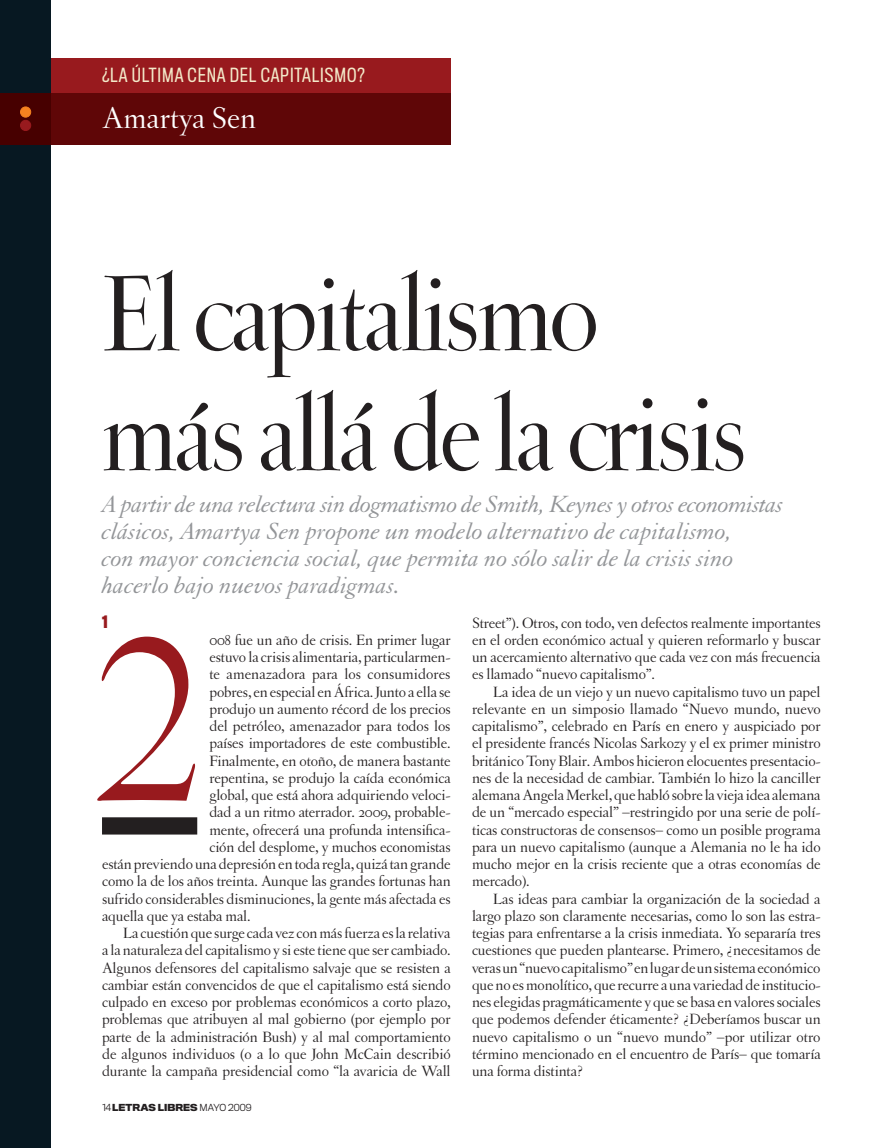
<style>
.page{position:relative;width:893px;height:1148px;background:#fff}
.page>*{position:absolute;margin:0;border:0;box-sizing:border-box;transform-origin:0 0}
.t1{font:255.6px "Letras Display";color:#981a1e}
.t2{font:114px/120px "Letras Display";letter-spacing:-.02em;color:#231f20}
.t3{font:31.5px "Letras Oldstyle";color:#fff}
.t4{font:italic 25.5px/27px "Granjon";color:#939598}
.t5{font:18px "Titling Gothic FB Cond";letter-spacing:.05em;color:#f3e9c9}
.t6{font:15.75px/17.2px "Letras Oldstyle";letter-spacing:-.01em;color:#231f20;text-align:justify}
.t7{font:700 15.75px "Titling Gothic FB Comp";color:#981a1e}
.t8{font:700 9px "Titling Gothic FB Normal";color:#231f20}
.s1{font-weight:300}
</style>
<div class="page">
<div style="left:51px;top:58px;width:400px;height:35px;background:#981a1e"></div>
<div style="left:0;top:0;width:51px;height:1148px;background:#071822"></div>
<div style="left:0;top:93px;width:51px;height:52px;background:#470000"></div>
<div style="left:51px;top:93px;width:400px;height:52px;background:#5f0607"></div>
<div style="left:21px;top:107px;width:10px;height:10px;background:#f58220;border-radius:50%"></div>
<div style="left:20px;top:107px;width:11px;height:10px;border:1px solid #f58220;border-radius:50%"></div>
<div style="left:21px;top:120px;width:10px;height:11px;background:#981a1e;border-radius:50%"></div>
<div style="left:20px;top:120px;width:11px;height:11px;border:1px solid #981a1e;border-radius:50%"></div>
<div style="left:102px;top:817px;width:95px;height:18px;background:#231f20"></div>
<p class="t5" style="left:102px;top:64px;width:264px">¿LA ÚLTIMA CENA DEL CAPITALISMO?</p>
<h3 class="t3" style="left:102px;top:101px;width:156px">Amartya Sen</h3>
<h2 class="t2" style="left:102px;top:255px;width:646px">El capitalismo más allá de la crisis</h2>
<p class="t4" style="left:102px;top:491px;width:683px">A partir de una relectura sin dogmatismo de Smith, Keynes y otros economistas clásicos, Amartya Sen propone un modelo alternativo de capitalismo,<br>con mayor conciencia social, que permita no sólo salir de la crisis sino hacerlo bajo nuevos paradigmas.</p>
<p class="t7" style="left:102px;top:612px;width:7px">1</p>
<p class="t6" style="left:209px;top:631px;width:243px">008 fue un año de crisis. En primer lugar</p>
<p class="t6" style="left:209px;top:648px;width:243px">estuvo la crisis alimentaria, particularmen-</p>
<p class="t6" style="left:209px;top:666px;width:243px">te amenazadora para los consumidores</p>
<p class="t6" style="left:209px;top:683px;width:243px">pobres, en especial en África. Junto a ella se</p>
<p class="t6" style="left:209px;top:700px;width:243px">produjo un aumento récord de los precios</p>
<p class="t6" style="left:209px;top:717px;width:243px">del petróleo, amenazador para todos los</p>
<p class="t6" style="left:209px;top:735px;width:243px">países importadores de este combustible.</p>
<p class="t6" style="left:209px;top:752px;width:243px">Finalmente, en otoño, de manera bastante</p>
<p class="t6" style="left:209px;top:769px;width:243px">repentina, se produjo la caída económica</p>
<p class="t6" style="left:209px;top:786px;width:243px">global, que está ahora adquiriendo veloci-</p>
<p class="t6" style="left:209px;top:804px;width:243px">dad a un ritmo aterrador. 2009, probable-</p>
<p class="t6" style="left:209px;top:821px;width:243px">mente, ofrecerá una profunda intensifica-</p>
<p class="t6" style="left:209px;top:838px;width:243px">ción del desplome, y muchos economistas</p>
<p class="t6" style="left:102px;top:855px;width:350px">están previendo una depresión en toda regla, quizá tan grande</p>
<p class="t6" style="left:102px;top:873px;width:350px">como la de los años treinta. Aunque las grandes fortunas han</p>
<p class="t6" style="left:102px;top:890px;width:350px">sufrido considerables disminuciones, la gente más afectada es</p>
<p class="t6" style="left:102px;top:907px;width:150px">aquella que ya estaba mal.</p>
<p class="t6" style="left:123px;top:924px;width:329px">La cuestión que surge cada vez con más fuerza es la relativa</p>
<p class="t6" style="left:102px;top:942px;width:350px">a la naturaleza del capitalismo y si este tiene que ser cambiado.</p>
<p class="t6" style="left:102px;top:959px;width:350px">Algunos defensores del capitalismo salvaje que se resisten a</p>
<p class="t6" style="left:102px;top:976px;width:350px">cambiar están convencidos de que el capitalismo está siendo</p>
<p class="t6" style="left:102px;top:993px;width:350px">culpado en exceso por problemas económicos a corto plazo,</p>
<p class="t6" style="left:102px;top:1011px;width:350px">problemas que atribuyen al mal gobierno (por ejemplo por</p>
<p class="t6" style="left:102px;top:1028px;width:350px">parte de la administración Bush) y al mal comportamiento</p>
<p class="t6" style="left:102px;top:1045px;width:350px">de algunos individuos (o a lo que John McCain describió</p>
<p class="t6" style="left:102px;top:1062px;width:350px">durante la campaña presidencial como “la avaricia de Wall</p>
<h1 class="t1" style="left:102px;top:577px;width:96px">2</h1>
<p class="t8" style="left:102px;top:1101px;width:151px"><span class="s1">14</span> LETRAS LIBRES <span class="s1">MAYO 2009</span></p>
<p class="t6" style="left:472px;top:614px;width:350px">Street”). Otros, con todo, ven defectos realmente importantes en el orden económico actual y quieren reformarlo y buscar un acercamiento alternativo que cada vez con más frecuencia es llamado “nuevo capitalismo”.</p>
<p class="t6" style="left:472px;top:683px;width:350px;text-indent:21px">La idea de un viejo y un nuevo capitalismo tuvo un papel relevante en un simposio llamado “Nuevo mundo, nuevo capitalismo”, celebrado en París en enero y auspiciado por el presidente francés Nicolas Sarkozy y el ex primer ministro británico Tony Blair. Ambos hicieron elocuentes presentacio&shy;nes de la necesidad de cambiar. También lo hizo la canciller alemana Angela Merkel, que habló sobre la vieja idea alemana de un “mercado especial” –restringido por una serie de polí&shy;ticas constructoras de consensos– como un posible programa para un nuevo capitalismo (aunque a Alemania no le ha ido mucho mejor en la crisis reciente que a otras economías de mercado).</p>
<p class="t6" style="left:472px;top:890px;width:350px;text-indent:21px">Las ideas para cambiar la organización de la sociedad a largo plazo son claramente necesarias, como lo son las estra&shy;tegias para enfrentarse a la crisis inmediata. Yo separaría tres cuestiones que pueden plantearse. Primero, ¿necesitamos de veras un “nuevo capitalismo” en lugar de un sistema económico que no es monolítico, que recurre a una variedad de institucio&shy;nes elegidas pragmáticamente y que se basa en valores sociales que podemos defender éticamente? ¿Deberíamos buscar un nuevo capitalismo o un “nuevo mundo” –por utilizar otro término mencionado en el encuentro de París– que tomaría una forma distinta?</p>
</div>
